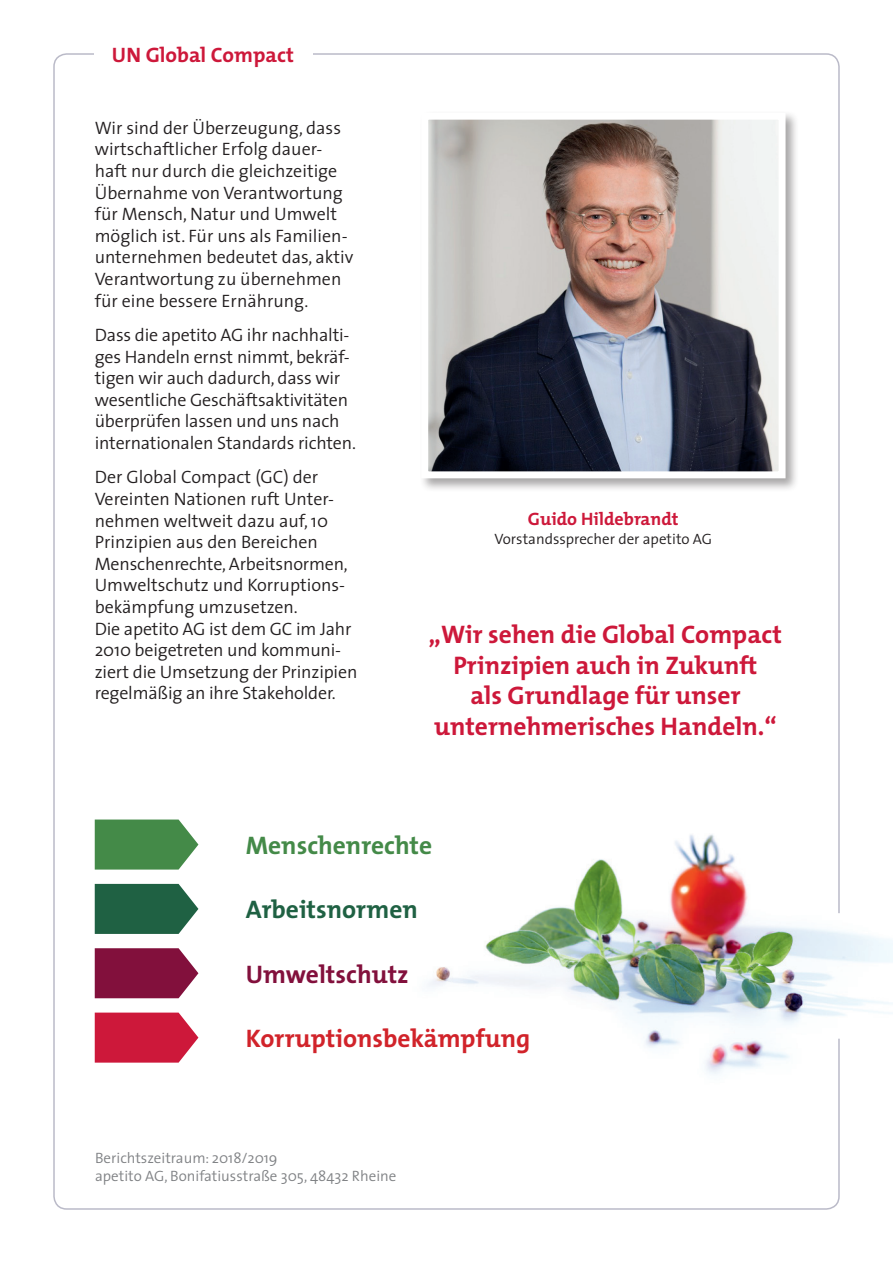
<style>
.page{position:relative;width:893px;height:1263px;background:#fff}
.page>*{position:absolute;margin:0;border:0;box-sizing:border-box;transform-origin:0 0}
.t1{font:700 25.5px/30.6px "The Mix";color:#cd183a;text-align:center}
.t2{font:700 25.5px "The Mix";color:#d1232a}
.t3{font:700 25.5px "The Mix";color:#448a48}
.t4{font:700 25.5px "The Mix";color:#1f6143}
.t5{font:700 25.5px "The Mix";color:#82103c}
.t6{font:700 21px "The Mix";color:#cd183a}
.t7{font:300 18px/21.6px "The Sans";letter-spacing:-.01em;color:#231f20}
.t8{font:700 18px "The Mix";color:#cd183a}
.t9{font:300 15px/18px "The Sans";color:#808285}
.t10{font:300 15px "The Sans";color:#231f20}
</style>
<div class="page">
<img style="left:162px;top:834px;width:731px;height:373px">
<svg style="left:95px;top:819px;width:103px;height:50px;background:#56955a"></svg>
<svg style="left:95px;top:884px;width:103px;height:50px;background:#336f54"></svg>
<svg style="left:95px;top:948px;width:103px;height:50px;background:#8d264e"></svg>
<svg style="left:95px;top:1012px;width:103px;height:51px;background:#d2314f"></svg>
<div style="left:419px;top:110px;width:381px;height:383px;background:#231f20;opacity:.4"></div>
<img style="left:429px;top:121px;width:348px;height:349px">
<div style="left:421px;top:113px;width:364px;height:365px;border:7px solid #fff"></div>
<p class="t6" style="left:112px;top:37px;width:184px">UN Global Compact</p>
<p class="t7" style="left:95px;top:116px;width:260px">Wir sind der Überzeugung, dass wirtschaftlicher Erfolg dauer&shy;haft nur durch die gleichzeitige<br>Übernahme von Verantwortung für Mensch, Natur und Umwelt möglich ist. Für uns als Familien&shy;unternehmen bedeutet das, aktiv<br>Verantwortung zu übernehmen für eine bessere Ernährung.</p>
<p class="t7" style="left:95px;top:324px;width:263px">Dass die apetito AG ihr nachhalti&shy;ges Handeln ernst nimmt, bekräf&shy;tigen wir auch dadurch, dass wir wesentliche Geschäftsaktivitäten überprüfen lassen und uns nach internationalen Standards richten.</p>
<p class="t7" style="left:95px;top:466px;width:264px">Der Global Compact (GC) der<br>Vereinten Nationen ruft Unter&shy;nehmen weltweit dazu auf, 10<br>Prinzipien aus den Bereichen<br>Menschenrechte, Arbeitsnormen,<br>Umweltschutz und Korruptions&shy;bekämpfung umzusetzen.<br>Die apetito AG ist dem GC im Jahr<br>2010 beigetreten und kommuni&shy;ziert die Umsetzung der Prinzipien regelmäßig an ihre Stakeholder.</p>
<p class="t8" style="left:528px;top:504px;width:152px">Guido Hildebrandt</p>
<p class="t10" style="left:495px;top:527px;width:219px">Vorstandssprecher der apetito AG</p>
<h1 class="t1" style="left:429px;top:618px;width:355px">„Wir sehen die Global Compact<br>Prinzipien auch in Zukunft<br>als Grundlage für unser unternehmerisches Handeln.“</h1>
<h1 class="t3" style="left:246px;top:824px;width:188px">Menschenrechte</h1>
<h1 class="t4" style="left:246px;top:888px;width:174px">Arbeitsnormen</h1>
<h1 class="t5" style="left:246px;top:952px;width:164px">Umweltschutz</h1>
<h1 class="t2" style="left:246px;top:1017px;width:286px">Korruptionsbekämpfung</h1>
<p class="t9" style="left:95px;top:1149px;width:303px">Berichtszeitraum: 2018/2019<br>apetito AG, Bonifatiusstraße 305, 48432 Rheine</p>
</div>
